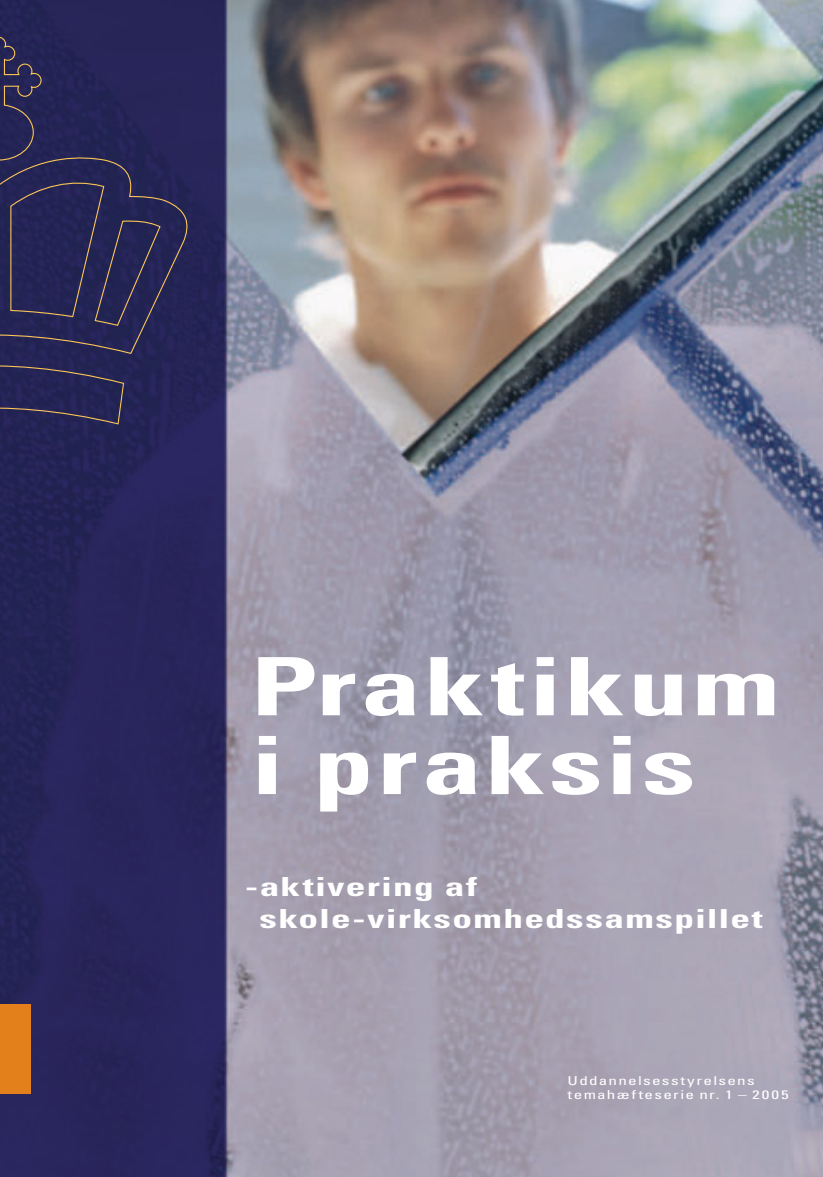
<style>
.page{position:relative;width:823px;height:1177px;background:#fff}
.page>*{position:absolute;margin:0;border:0;box-sizing:border-box;transform-origin:0 0}
.t1{font:700 condensed 80.5px/78.8px "Univers";letter-spacing:.025em;color:#fff;scale:1.5 1}
.t2{font:700 condensed 61.25px "Univers";letter-spacing:.05em;color:#fff;scale:1.5 1}
.t3{font:700 condensed 26.25px/31.5px "Univers";letter-spacing:.035em;color:#fff;scale:1.5 1}
.t4{font:condensed 12.25px/14.7px "Univers";letter-spacing:.075em;color:#fff;scale:1.4 1}
</style>
<div class="page">
<img style="left:0;top:0;width:822px;height:1176px">
<svg style="left:0;top:36px;width:188px;height:388px;background:#2a2855"></svg>
<div style="left:0;top:1004px;width:31px;height:89px;background:#e4801b"></div>
<h1 class="t1" style="left:250px;top:647px;width:354px">Praktikum i praksis</h1>
<h2 class="t2" style="left:300px;top:857px;width:281px">Praktikum</h2>
<h3 class="t3" style="left:259px;top:870px;width:337px;text-indent:-14px">-aktivering af skole-virksomhedssamspillet</h3>
<p class="t4" style="left:567px;top:1072px;width:159px">Uddannelsesstyrelsens temahæfteserie nr. 1 – 2005</p>
</div>
